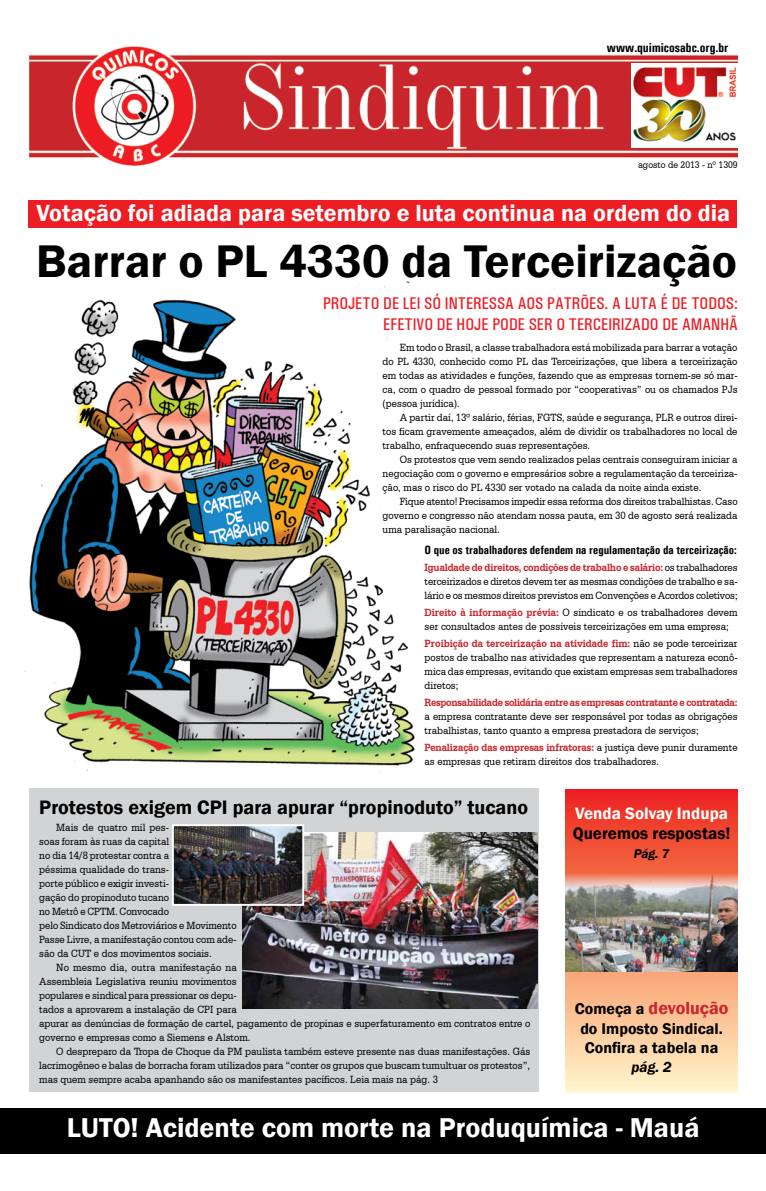
<style>
.page{position:relative;width:766px;height:1191px;background:#fff}
.page>*{position:absolute;margin:0;border:0;box-sizing:border-box;transform-origin:0 0}
.t1{font:600 47px "Franklin Gothic";color:#000}
.t2{font:600 28px "Franklin Gothic";color:#fff}
.t3{font:600 24px "Franklin Gothic";color:#fff}
.t4{font:600 20px "Franklin Gothic";color:#000}
.t5{font:600 18px "Franklin Gothic";color:#c9252c}
.t6{font:500 condensed 17px/20.4px "Univers";color:#ed1d24;text-align:right}
.t7{font:600 17px "Franklin Gothic";color:#000}
.t8{font:600 17px "Franklin Gothic";color:#fff}
.t9{font:600 16px/19.2px "Franklin Gothic";color:#000}
.t10{font:italic 600 15px "Franklin Gothic";color:#000}
.t11{font:700 condensed 13px "Univers";color:#000}
.t12{font:italic 600 13px "Franklin Gothic";color:#000}
.t13{font:700 condensed 12px "Univers";color:#000}
.t14{font:11px/14px "Serifa BT";color:#000;text-align:justify;scale:.9 1}
.t15{font:700 11px "Serifa BT";letter-spacing:-.025em;color:#c9252c;scale:.9 1}
.t16{font:10px "Serifa BT";color:#000;scale:.9 1}
.s1{font-weight:700;color:#c9252c}
.s2{font-size:16px;color:#000}
</style>
<div class="page">
<img style="left:30px;top:46px;width:707px;height:120px">
<img style="left:24px;top:281px;width:391px;height:492px">
<div style="left:29px;top:201px;width:707px;height:27px;background:#ed1d24"></div>
<div style="left:29px;top:788px;width:510px;height:304px;background:#d1d3d4"></div>
<svg style="left:565px;top:789px;width:172px;height:303px;background:#f79573"></svg>
<img style="left:631px;top:63px;width:106px;height:84px">
<div style="left:0;top:1108px;width:765px;height:45px;background:#000"></div>
<img style="left:565px;top:869px;width:172px;height:103px">
<img style="left:242px;top:832px;width:295px;height:176px">
<img style="left:175px;top:827px;width:126px;height:75px">
<div style="left:172px;top:824px;width:132px;height:81px;border:2px solid #fff"></div>
<p class="t11" style="left:606px;top:40px;width:123px">www.quimicosabc.org.br</p>
<p class="t16" style="left:638px;top:158px;width:112px">agosto de 2013 - nº 1309</p>
<h3 class="t3" style="left:37px;top:198px;width:695px">Votação foi adiada para setembro e luta continua na ordem do dia</h3>
<h1 class="t1" style="left:36px;top:233px;width:702px">Barrar o PL 4330 da Terceirização</h1>
<h3 class="t6" style="left:323px;top:293px;width:416px">PROJETO DE LEI SÓ INTERESSA AOS PATRÕES. A LUTA É DE TODOS:<br>EFETIVO DE HOJE PODE SER O TERCEIRIZADO DE AMANHÃ</h3>
<p class="t14" style="left:382px;top:340px;width:396px;text-indent:17px">Em todo o Brasil, a classe trabalhadora está mobilizada para barrar a votação do PL 4330, conhecido como PL das Terceirizações, que libera a terceirização em todas as atividades e funções, fazendo que as empresas tornem-se só mar&shy;ca, com o quadro de pessoal formado por “cooperativas” ou os chamados PJs (pessoa jurídica).</p>
<p class="t14" style="left:382px;top:410px;width:396px;text-indent:17px">A partir daí, 13º salário, férias, FGTS, saúde e segurança, PLR e outros direi&shy;tos ficam gravemente ameaçados, além de dividir os trabalhadores no local de trabalho, enfraquecendo suas representações.</p>
<p class="t14" style="left:382px;top:452px;width:395px;text-indent:17px">Os protestos que vem sendo realizados pelas centrais conseguiram iniciar a negociação com o governo e empresários sobre a regulamentação da terceiriza&shy;ção, mas o risco do PL 4330 ser votado na calada da noite ainda existe.</p>
<p class="t14" style="left:382px;top:494px;width:396px;text-indent:17px">Fique atento! Precisamos impedir essa reforma dos direitos trabalhistas. Caso governo e congresso não atendam nossa pauta, em 30 de agosto será realizada uma paralisação nacional.</p>
<p class="t13" style="left:424px;top:543px;width:314px">O que os trabalhadores defendem na regulamentação da terceirização:</p>
<p class="t14" style="left:424px;top:560px;width:349px"><span class="s1">Igualdade de direitos, condições de trabalho e salário:</span> os trabalhadores terceirizados e diretos devem ter as mesmas condições de trabalho e sa&shy;lário e os mesmos direitos previstos em Convenções e Acordos coletivos;</p>
<p class="t14" style="left:424px;top:605px;width:349px"><span class="s1">Direito à informação prévia:</span> O sindicato e os trabalhadores devem ser consultados antes de possíveis terceirizações em uma empresa;</p>
<p class="t14" style="left:424px;top:636px;width:349px"><span class="s1">Proibição da terceirização na atividade fim:</span> não se pode terceirizar postos de trabalho nas atividades que representam a natureza econô&shy;mica das empresas, evitando que existam empresas sem trabalhadores diretos;</p>
<p class="t15" style="left:424px;top:695px;width:349px">Responsabilidade solidária entre as empresas contratante e contratada:</p>
<p class="t14" style="left:424px;top:709px;width:349px">a empresa contratante deve ser responsável por todas as obrigações trabalhistas, tanto quanto a empresa prestadora de serviços;</p>
<p class="t14" style="left:424px;top:740px;width:349px"><span class="s1">Penalização das empresas infratoras:</span> a justiça deve punir duramente as empresas que retiram direitos dos trabalhadores.</p>
<h3 class="t4" style="left:39px;top:795px;width:490px">Protestos exigem CPI para apurar “propinoduto” tucano</h3>
<p class="t14" style="left:39px;top:820px;width:221px;text-align:left;text-indent:17px">Mais de quatro mil pes-<br>soas foram às ruas da capital<br>no dia 14/8 protestar contra a<br>péssima qualidade do trans-<br>porte público e exigir investi-<br>gação do propinoduto tucano<br>no Metrô e CPTM. Convocado<br>pelo Sindicato dos Metroviários e Movimento<br>Passe Livre, a manifestação contou com ade&shy;são da CUT e dos movimentos sociais.</p>
<p class="t14" style="left:39px;top:960px;width:547px;text-align:left;text-indent:17px">No mesmo dia, outra manifestação na<br>Assembleia Legislativa reuniu movimentos<br>populares e sindical para pressionar os depu-<br>tados a aprovarem a instalação de CPI para<br>apurar as denúncias de formação de cartel, pagamento de propinas e superfaturamento em contratos entre o governo e empresas como a Siemens e Alstom.</p>
<p class="t14" style="left:39px;top:1044px;width:547px;text-indent:17px">O despreparo da Tropa de Choque da PM paulista também esteve presente nas duas manifestações. Gás lacrimogêneo e balas de borracha foram utilizados para “conter os grupos que buscam tumultuar os protestos”, mas quem sempre acaba apanhando são os manifestantes pacíficos. Leia mais na pág. 3</p>
<h3 class="t8" style="left:575px;top:802px;width:154px">Venda Solvay Indupa</h3>
<h3 class="t7" style="left:572px;top:823px;width:159px">Queremos respostas!</h3>
<p class="t12" style="left:633px;top:845px;width:37px">Pág. 7</p>
<h3 class="t5" style="left:574px;top:997px;width:155px"><span class="s2">Começa a</span> devolução</h3>
<h3 class="t9" style="left:580px;top:1019px;width:144px">do Imposto Sindical.<br>Confira a tabela na</h3>
<h3 class="t10" style="left:631px;top:1057px;width:42px">pág. 2</h3>
<h2 class="t2" style="left:67px;top:1110px;width:634px">LUTO! Acidente com morte na Produquímica - Mauá</h2>
</div>
